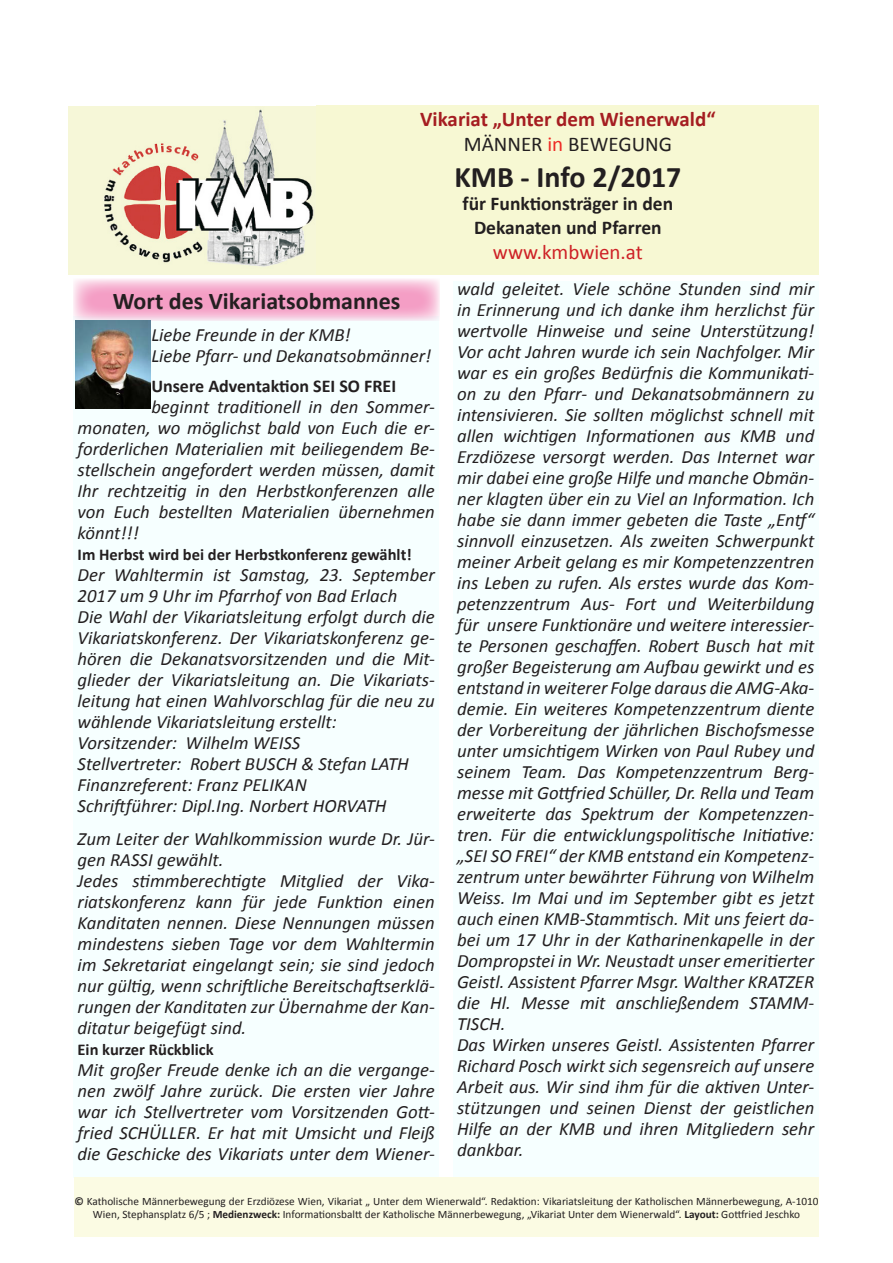
<style>
.page{position:relative;width:893px;height:1263px;background:#fff}
.page>*{position:absolute;margin:0;border:0;box-sizing:border-box;transform-origin:0 0}
.t1{font:700 30px "Calibri";color:#231f20}
.t2{font:700 24px "Calibri";color:#231f20}
.t3{font:700 21px "Calibri";color:#a51d21}
.t4{font:21px "Calibri";color:#231f20}
.t5{font:21px "Calibri";color:#ce2126}
.t6{font:700 19.5px "Calibri";color:#231f20}
.t7{font:italic 18.75px/21px "Calibri";color:#231f20;text-align:justify}
.t8{font:700 18px "Calibri";color:#231f20}
.t9{font:700 16.5px "Calibri";color:#231f20}
.t10{font:11.25px/13.5px "Calibri";color:#231f20;text-align:center}
.s1{color:#ee2823}
.s2{font-weight:700}
</style>
<div class="page">
<img style="left:68px;top:106px;width:249px;height:168px">
<div style="left:317px;top:105px;width:502px;height:169px;background:#f7f8d3"></div>
<div style="left:73px;top:316px;width:366px;height:861px;background:#f6ffff"></div>
<div style="left:453px;top:281px;width:366px;height:896px;background:#f6ffff"></div>
<svg style="left:73px;top:279px;width:367px;height:42px;background:#f5b5d3"></svg>
<div style="left:74px;top:1177px;width:745px;height:60px;background:#fbfbe3"></div>
<img style="left:76px;top:320px;width:75px;height:89px">
<p class="t3" style="left:420px;top:105px;width:297px">Vikariat „Unter dem Wienerwald“</p>
<p class="t4" style="left:464px;top:130px;width:210px">MÄNNER <span class="s1">in</span> BEWEGUNG</p>
<p class="t1" style="left:454px;top:158px;width:229px">KMB - Info 2/2017</p>
<p class="t6" style="left:463px;top:191px;width:212px">für Funktionsträger in den</p>
<p class="t6" style="left:474px;top:215px;width:189px">Dekanaten und Pfarren</p>
<p class="t5" style="left:493px;top:238px;width:151px">www.kmbwien.at</p>
<p class="t2" style="left:113px;top:285px;width:289px">Wort des Vikariatsobmannes</p>
<p class="t7" style="left:151px;top:324px;width:201px">Liebe Freunde in der KMB!</p>
<p class="t7" style="left:151px;top:345px;width:281px">Liebe Pfarr- und Dekanatsobmänner!</p>
<p class="t8" style="left:151px;top:375px;width:246px">Unsere Adventaktion SEI SO FREI</p>
<p class="t7" style="left:78px;top:396px;width:359px;text-indent:74px">beginnt traditionell in den Sommer&shy;monaten, wo möglichst bald von Euch die er&shy;forderlichen Materialien mit beiliegendem Be&shy;stellschein angefordert werden müssen, damit Ihr rechtzeitig in den Herbstkonferenzen alle von Euch bestellten Materialien übernehmen könnt!!!</p>
<p class="t9" style="left:78px;top:544px;width:336px">Im Herbst wird bei der Herbstkonferenz gewählt!</p>
<p class="t7" style="left:78px;top:564px;width:359px">Der Wahltermin ist Samstag, 23. September<br>2017 um 9 Uhr im Pfarrhof von Bad Erlach</p>
<p class="t7" style="left:78px;top:606px;width:359px">Die Wahl der Vikariatsleitung erfolgt durch die Vikariatskonferenz. Der Vikariatskonferenz ge&shy;hören die Dekanatsvorsitzenden und die Mit&shy;glieder der Vikariatsleitung an. Die Vikariats&shy;leitung hat einen Wahlvorschlag für die neu zu wählende Vikariatsleitung erstellt:</p>
<p class="t7" style="left:78px;top:732px;width:224px">Vorsitzender: Wilhelm WEISS</p>
<p class="t7" style="left:78px;top:753px;width:333px">Stellvertreter: Robert BUSCH &amp; Stefan LATH</p>
<p class="t7" style="left:78px;top:774px;width:231px">Finanzreferent: Franz PELIKAN</p>
<p class="t7" style="left:78px;top:795px;width:310px">Schriftführer: Dipl.Ing. Norbert HORVATH</p>
<p class="t7" style="left:78px;top:828px;width:359px">Zum Leiter der Wahlkommission wurde Dr. Jür&shy;gen RASSI gewählt.</p>
<p class="t7" style="left:78px;top:870px;width:359px">Jedes stimmberechtigte Mitglied der Vika&shy;riatskonferenz kann für jede Funktion einen Kanditaten nennen. Diese Nennungen müssen mindestens sieben Tage vor dem Wahltermin im Sekretariat eingelangt sein; sie sind jedoch nur gültig, wenn schriftliche Bereitschaftserklä&shy;rungen der Kanditaten zur Übernahme der Kan&shy;ditatur beigefügt sind.</p>
<p class="t9" style="left:78px;top:1039px;width:138px">Ein kurzer Rückblick</p>
<p class="t7" style="left:78px;top:1059px;width:359px">Mit großer Freude denke ich an die vergange&shy;nen zwölf Jahre zurück. Die ersten vier Jahre war ich Stellvertreter vom Vorsitzenden Gott&shy;fried SCHÜLLER. Er hat mit Umsicht und Fleiß die Geschicke des Vikariats unter dem Wiener-</p>
<p class="t7" style="left:457px;top:277px;width:359px">wald geleitet. Viele schöne Stunden sind mir in Erinnerung und ich danke ihm herzlichst für wertvolle Hinweise und seine Unterstützung!<br>Vor acht Jahren wurde ich sein Nachfolger. Mir war es ein großes Bedürfnis die Kommunikati&shy;on zu den Pfarr- und Dekanatsobmännern zu intensivieren. Sie sollten möglichst schnell mit allen wichtigen Informationen aus KMB und Erzdiözese versorgt werden. Das Internet war mir dabei eine große Hilfe und manche Obmän&shy;ner klagten über ein zu Viel an Information. Ich habe sie dann immer gebeten die Taste „Entf“ sinnvoll einzusetzen. Als zweiten Schwerpunkt meiner Arbeit gelang es mir Kompetenzzentren ins Leben zu rufen. Als erstes wurde das Kom&shy;petenzzentrum Aus- Fort und Weiterbildung für unsere Funktionäre und weitere interessier&shy;te Personen geschaffen. Robert Busch hat mit großer Begeisterung am Aufbau gewirkt und es entstand in weiterer Folge daraus die AMG-Aka&shy;demie. Ein weiteres Kompetenzzentrum diente der Vorbereitung der jährlichen Bischofsmesse unter umsichtigem Wirken von Paul Rubey und seinem Team. Das Kompetenzzentrum Berg&shy;messe mit Gottfried Schüller, Dr. Rella und Team erweiterte das Spektrum der Kompetenzzen&shy;tren. Für die entwicklungspolitische Initiative: „SEI SO FREI“ der KMB entstand ein Kompetenz&shy;zentrum unter bewährter Führung von Wilhelm Weiss. Im Mai und im September gibt es jetzt auch einen KMB-Stammtisch. Mit uns feiert da&shy;bei um 17 Uhr in der Katharinenkapelle in der Dompropstei in Wr. Neustadt unser emeritierter Geistl. Assistent Pfarrer Msgr. Walther KRATZER die Hl. Messe mit anschließendem STAMM-TISCH.</p>
<p class="t7" style="left:457px;top:1033px;width:359px">Das Wirken unseres Geistl. Assistenten Pfarrer Richard Posch wirkt sich segensreich auf unsere Arbeit aus. Wir sind ihm für die aktiven Unter&shy;stützungen und seinen Dienst der geistlichen Hilfe an der KMB und ihren Mitgliedern sehr dankbar.</p>
<p class="t10" style="left:74px;top:1194px;width:746px"><span class="s2">©</span> Katholische Männerbewegung der Erzdiözese Wien, Vikariat „ Unter dem Wienerwald“. Redaktion: Vikariatsleitung der Katholischen Männerbewegung, A-1010<br>Wien, Stephansplatz 6/5 ; <span class="s2">Medienzweck:</span> Informationsbaltt der Katholische Männerbewegung, „Vikariat Unter dem Wienerwald“. <span class="s2">Layout:</span> Gottfried Jeschko</p>
</div>
